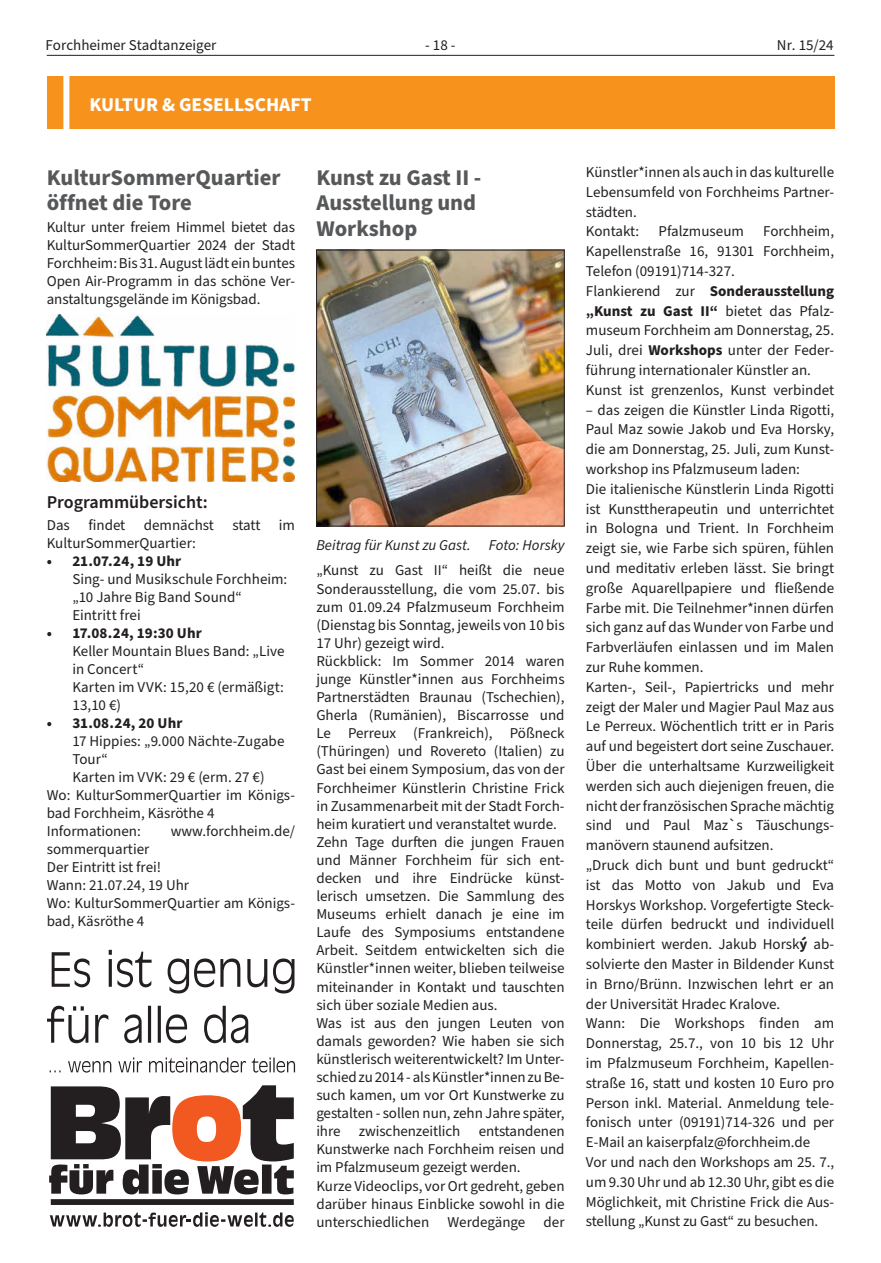
<style>
.page{position:relative;width:881px;height:1263px;background:#fff}
.page>*{position:absolute;margin:0;border:0;box-sizing:border-box;transform-origin:0 0}
.t1{font:700 22.5px/25.7px "Source Sans Pro";color:#57585a}
.t2{font:700 19.5px "Source Sans Pro";color:#fff}
.t3{font:600 18px "Source Sans Pro";color:#231f20}
.t4{font:15px/19.8px "Source Sans Pro";color:#231f20}
.t5{font:700 15px "Source Sans Pro";letter-spacing:.005em;color:#231f20}
.t6{font:italic 15px "Source Sans Pro";color:#231f20}
.s1{font-weight:700}
</style>
<div class="page">
<hr style="left:47px;top:55px;width:787px;height:1px;background:#231f20">
<img style="left:318px;top:252px;width:244px;height:272px">
<div style="left:316px;top:250px;width:248px;height:276px;border:1px solid #231f20"></div>
<img style="left:47px;top:314px;width:248px;height:168px">
<div style="left:47px;top:76px;width:787px;height:52px;background:#f7931d"></div>
<div style="left:63px;top:75px;width:6px;height:54px;background:#fff"></div>
<svg style="left:47px;top:950px;width:247px;height:93px"></svg>
<svg style="left:50px;top:1212px;width:243px;height:15px"></svg>
<svg style="left:49px;top:1085px;width:245px;height:120px"></svg>
<svg style="left:50px;top:1057px;width:245px;height:15px"></svg>
<p class="t4" style="left:45px;top:36px;width:172px">Forchheimer Stadtanzeiger</p>
<p class="t4" style="left:425px;top:36px;width:32px">- 18 -</p>
<p class="t4" style="left:776px;top:36px;width:58px">Nr. 15/24</p>
<h2 class="t2" style="left:90px;top:91px;width:223px">KULTUR &amp; GESELLSCHAFT</h2>
<h1 class="t1" style="left:47px;top:165px;width:235px">KulturSommerQuartier öffnet die Tore</h1>
<p class="t4" style="left:47px;top:219px;width:250px;line-height:18px;text-align:justify">Kultur unter freiem Himmel bietet das KulturSommerQuartier 2024 der Stadt Forchheim: Bis 31. August lädt ein buntes Open Air-Programm in das schöne Ver&shy;anstaltungsgelände im Königsbad.</p>
<p class="t3" style="left:47px;top:490px;width:162px">Programmübersicht:</p>
<p class="t4" style="left:47px;top:517px;width:250px;line-height:18px">Das findet demnächst statt im<br>KulturSommerQuartier:</p>
<p class="t5" style="left:47px;top:551px;width:136px">• 21.07.24, 19 Uhr</p>
<p class="t4" style="left:72px;top:571px;width:216px;line-height:18px">Sing- und Musikschule Forchheim: „10 Jahre Big Band Sound“<br>Eintritt frei</p>
<p class="t5" style="left:47px;top:623px;width:156px">• 17.08.24, 19:30 Uhr</p>
<p class="t4" style="left:72px;top:643px;width:214px;line-height:18px">Keller Mountain Blues Band: „Live in Concert“<br>Karten im VVK: 15,20 € (ermäßigt:<br>13,10 €)</p>
<p class="t5" style="left:47px;top:713px;width:137px">• 31.08.24, 20 Uhr</p>
<p class="t4" style="left:72px;top:732px;width:214px">17 Hippies: „9.000 Nächte-Zugabe</p>
<p class="t4" style="left:72px;top:750px;width:37px">Tour“</p>
<p class="t4" style="left:72px;top:768px;width:194px">Karten im VVK: 29 € (erm. 27 €)</p>
<p class="t4" style="left:47px;top:786px;width:250px">Wo: KulturSommerQuartier im Königs-</p>
<p class="t4" style="left:47px;top:804px;width:169px">bad Forchheim, Käsröthe 4</p>
<p class="t4" style="left:47px;top:822px;width:96px">Informationen:</p>
<p class="t4" style="left:171px;top:822px;width:126px">www.forchheim.de/</p>
<p class="t4" style="left:47px;top:841px;width:250px;line-height:18px">sommerquartier<br>Der Eintritt ist frei!<br>Wann: 21.07.24, 19 Uhr<br>Wo: KulturSommerQuartier am Königs&shy;bad, Käsröthe 4</p>
<h1 class="t1" style="left:316px;top:165px;width:166px">Kunst zu Gast II -<br>Ausstellung und<br>Workshop</h1>
<p class="t6" style="left:316px;top:535px;width:250px">Beitrag für Kunst zu Gast. Foto: Horsky</p>
<p class="t4" style="left:316px;top:562px;width:250px;line-height:18.1px">„Kunst zu Gast II“ heißt die neue Sonderausstellung, die vom 25.07. bis zum 01.09.24 Pfalzmuseum Forchheim (Dienstag bis Sonntag, jeweils von 10 bis 17 Uhr) gezeigt wird.<br>Rückblick: Im Sommer 2014 waren junge Künstler*innen aus Forchheims Partnerstädten Braunau (Tschechien), Gherla (Rumänien), Biscarrosse und Le Perreux (Frankreich), Pößneck (Thüringen) und Rovereto (Italien) zu Gast bei einem Symposium, das von der Forchheimer Künstlerin Christine Frick in Zusammenarbeit mit der Stadt Forch&shy;heim kuratiert und veranstaltet wurde.<br>Zehn Tage durften die jungen Frauen und Männer Forchheim für sich ent&shy;decken und ihre Eindrücke künst&shy;lerisch umsetzen. Die Sammlung des Museums erhielt danach je eine im Laufe des Symposiums entstandene Arbeit. Seitdem entwickelten sich die Künstler*innen weiter, blieben teilweise miteinander in Kontakt und tauschten sich über soziale Medien aus.<br>Was ist aus den jungen Leuten von damals geworden? Wie haben sie sich künstlerisch weiterentwickelt? Im Unter&shy;schied zu 2014 - als Künstler*innen zu Be&shy;such kamen, um vor Ort Kunstwerke zu gestalten - sollen nun, zehn Jahre später, ihre zwischenzeitlich entstandenen Kunstwerke nach Forchheim reisen und im Pfalzmuseum gezeigt werden.<br>Kurze Videoclips, vor Ort gedreht, geben darüber hinaus Einblicke sowohl in die unterschiedlichen Werdegänge der</p>
<p class="t4" style="left:585px;top:163px;width:250px">Künstler*innen als auch in das kulturelle<br>Lebensumfeld von Forchheims Partner&shy;städten.<br>Kontakt:</p>
<p class="t4" style="left:658px;top:222px;width:87px">Pfalzmuseum</p>
<p class="t4" style="left:585px;top:222px;width:250px;text-indent:177px">Forchheim, Kapellenstraße 16, 91301 Forchheim, Telefon (09191)714-327.<br>Flankierend zur <span class="s1">Sonderausstellung „Kunst zu Gast II“</span> bietet das Pfalz&shy;museum Forchheim am Donnerstag, 25.<br>Juli, drei <span class="s1">Workshops</span> unter der Feder&shy;führung internationaler Künstler an.<br>Kunst ist grenzenlos, Kunst verbindet</p>
<p class="t4" style="left:585px;top:400px;width:250px">– das zeigen die Künstler Linda Rigotti, Paul Maz sowie Jakob und Eva Horsky, die am Donnerstag, 25. Juli, zum Kunst&shy;workshop ins Pfalzmuseum laden:<br>Die italienische Künstlerin Linda Rigotti ist Kunsttherapeutin und unterrichtet in Bologna und Trient. In Forchheim zeigt sie, wie Farbe sich spüren, fühlen und meditativ erleben lässt. Sie bringt große Aquarellpapiere und fließende Farbe mit. Die Teilnehmer*innen dürfen sich ganz auf das Wunder von Farbe und Farbverläufen einlassen und im Malen zur Ruhe kommen.<br>Karten-, Seil-, Papiertricks und mehr zeigt der Maler und Magier Paul Maz aus Le Perreux. Wöchentlich tritt er in Paris auf und begeistert dort seine Zuschauer.<br>Über die unterhaltsame Kurzweiligkeit werden sich auch diejenigen freuen, die nicht der französischen Sprache mächtig sind und Paul Maz`s Täuschungs&shy;manövern staunend aufsitzen.<br>„Druck dich bunt und bunt gedruckt“ ist das Motto von Jakub und Eva Horskys Workshop. Vorgefertigte Steck&shy;teile dürfen bedruckt und individuell kombiniert werden. Jakub Horsk<span class="s1">ý</span> ab&shy;solvierte den Master in Bildender Kunst in Brno/Brünn. Inzwischen lehrt er an der Universität Hradec Kralove.<br>Wann: Die Workshops finden am Donnerstag, 25.7., von 10 bis 12 Uhr im Pfalzmuseum Forchheim, Kapellen&shy;straße 16, statt und kosten 10 Euro pro Person inkl. Material. Anmeldung tele&shy;fonisch unter (09191)714-326 und per E-Mail an kaiserpfalz@forchheim.de Vor und nach den Workshops am 25. 7., um 9.30 Uhr und ab 12.30 Uhr, gibt es die Möglichkeit, mit Christine Frick die Aus&shy;stellung „Kunst zu Gast“ zu besuchen.</p>
</div>
